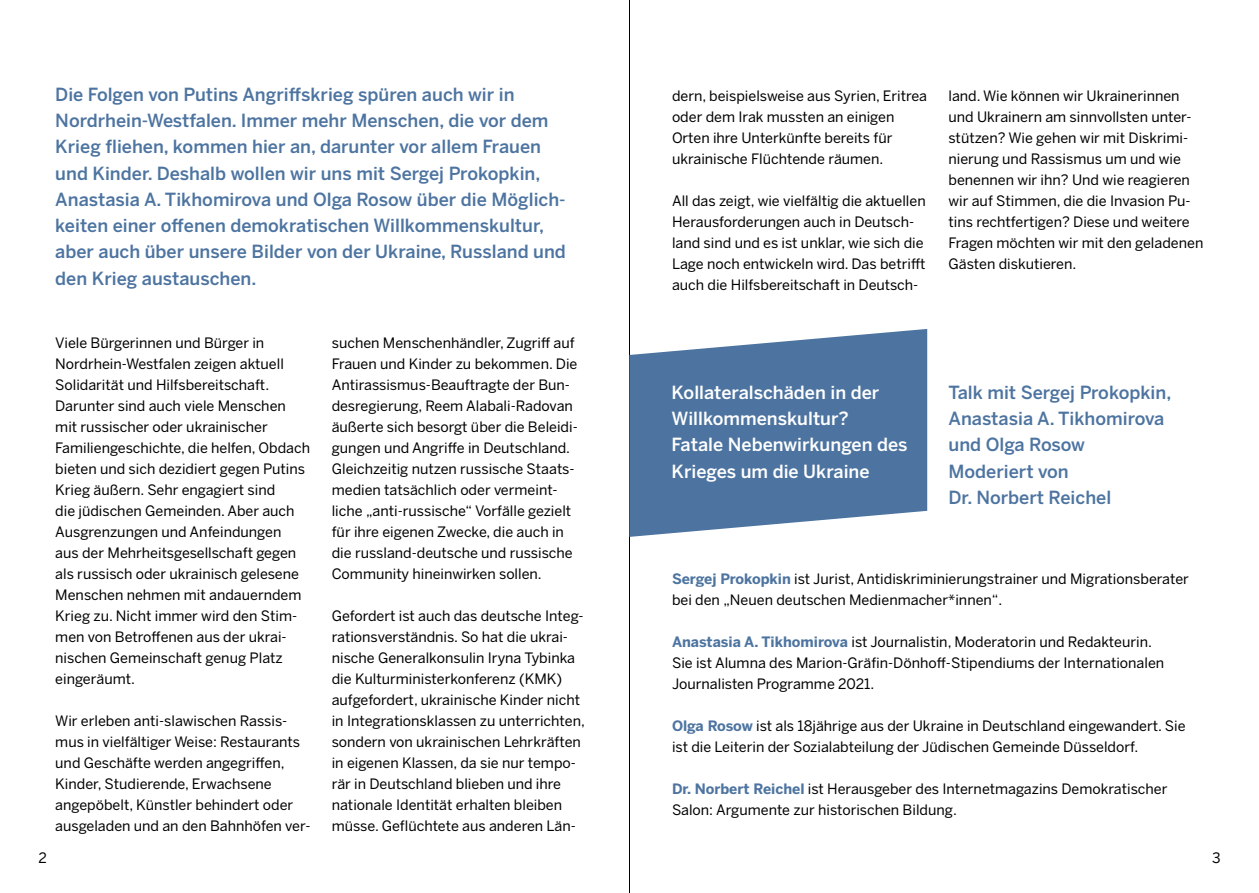
<style>
.page{position:relative;width:1259px;height:893px;background:#fff}
.page>*{position:absolute;margin:0;border:0;box-sizing:border-box;transform-origin:0 0}
.t1{font:500 18px/26.2px "Benton Sans";color:#4d74a0}
.t2{font:500 18px/26.2px "Benton Sans";color:#fff}
.t3{font:14.25px/21px "Benton Sans";color:#000}
.s1{font-weight:700;color:#4d74a0}
</style>
<div class="page">
<hr style="left:629px;top:0;width:1px;height:893px;background:#000">
<svg style="left:629px;top:329px;width:298px;height:208px;background:#6385ab"></svg>
<p class="t1" style="left:55px;top:81px;width:512px">Die Folgen von Putins Angriffskrieg spüren auch wir in Nordrhein-Westfalen. Immer mehr Menschen, die vor dem Krieg fliehen, kommen hier an, darunter vor allem Frauen und Kinder. Deshalb wollen wir uns mit Sergej Prokopkin, Anastasia A. Tikhomirova und Olga Rosow über die Möglich&shy;keiten einer offenen demokratischen Willkommenskultur,</p>
<p class="t1" style="left:55px;top:238px;width:512px">aber auch über unsere Bilder von der Ukraine, Russland und den Krieg austauschen.</p>
<p class="t3" style="left:55px;top:332px;width:256px">Viele Bürgerinnen und Bürger in Nordrhein-Westfalen zeigen aktuell Solidarität und Hilfsbereitschaft.<br>Darunter sind auch viele Menschen mit russischer oder ukrainischer Familiengeschichte, die helfen, Obdach bieten und sich dezidiert gegen Putins Krieg äußern. Sehr engagiert sind<br>die jüdischen Gemeinden. Aber auch Ausgrenzungen und Anfeindungen<br>aus der Mehrheitsgesellschaft gegen als russisch oder ukrainisch gelesene Menschen nehmen mit andauerndem Krieg zu. Nicht immer wird den Stim&shy;men von Betroffenen aus der ukrai&shy;nischen Gemeinschaft genug Platz eingeräumt.</p>
<p class="t3" style="left:55px;top:710px;width:257px">Wir erleben anti-slawischen Rassis&shy;mus in vielfältiger Weise: Restaurants und Geschäfte werden angegriffen, Kinder, Studierende, Erwachsene angepöbelt, Künstler behindert oder ausgeladen und an den Bahnhöfen ver-</p>
<p class="t3" style="left:332px;top:332px;width:247px">suchen Menschenhändler, Zugriff auf Frauen und Kinder zu bekommen. Die Antirassismus-Beauftragte der Bun&shy;desregierung, Reem Alabali-Radovan äußerte sich besorgt über die Beleidi&shy;gungen und Angriffe in Deutschland.<br>Gleichzeitig nutzen russische Staats&shy;medien tatsächlich oder vermeint&shy;liche „anti-russische“ Vorfälle gezielt für ihre eigenen Zwecke, die auch in die russland-deutsche und russische Community hineinwirken sollen.</p>
<p class="t3" style="left:332px;top:605px;width:255px">Gefordert ist auch das deutsche Integ&shy;rationsverständnis. So hat die ukrai&shy;nische Generalkonsulin Iryna Tybinka die Kulturministerkonferenz (KMK) aufgefordert, ukrainische Kinder nicht in Integrationsklassen zu unterrichten, sondern von ukrainischen Lehrkräften in eigenen Klassen, da sie nur tempo&shy;rär in Deutschland blieben und ihre nationale Identität erhalten bleiben müsse. Geflüchtete aus anderen Län-</p>
<p class="t3" style="left:672px;top:85px;width:256px">dern, beispielsweise aus Syrien, Eritrea oder dem Irak mussten an einigen Orten ihre Unterkünfte bereits für ukrainische Flüchtende räumen.</p>
<p class="t3" style="left:672px;top:190px;width:255px">All das zeigt, wie vielfältig die aktuellen Herausforderungen auch in Deutsch&shy;land sind und es ist unklar, wie sich die Lage noch entwickeln wird. Das betrifft auch die Hilfsbereitschaft in Deutsch-</p>
<p class="t3" style="left:948px;top:85px;width:256px">land. Wie können wir Ukrainerinnen und Ukrainern am sinnvollsten unter&shy;stützen? Wie gehen wir mit Diskrimi&shy;nierung und Rassismus um und wie benennen wir ihn? Und wie reagieren wir auf Stimmen, die die Invasion Pu&shy;tins rechtfertigen? Diese und weitere Fragen möchten wir mit den geladenen Gästen diskutieren.</p>
<p class="t2" style="left:671px;top:379px;width:209px">Kollateralschäden in der</p>
<p class="t2" style="left:671px;top:405px;width:179px">Willkommenskultur?</p>
<p class="t2" style="left:671px;top:431px;width:237px">Fatale Nebenwirkungen des<br>Krieges um die Ukraine</p>
<p class="t1" style="left:948px;top:379px;width:224px">Talk mit Sergej Prokopkin,</p>
<p class="t1" style="left:948px;top:405px;width:217px">Anastasia A. Tikhomirova</p>
<p class="t1" style="left:948px;top:431px;width:138px">und Olga Rosow</p>
<p class="t1" style="left:948px;top:458px;width:122px">Moderiert von</p>
<p class="t1" style="left:948px;top:484px;width:164px">Dr. Norbert Reichel</p>
<p class="t3" style="left:672px;top:568px;width:518px"><span class="s1">Sergej Prokopkin</span> ist Jurist, Antidiskriminierungstrainer und Migrationsberater bei den „Neuen deutschen Medienmacher*innen“.</p>
<p class="t3" style="left:672px;top:631px;width:481px"><span class="s1">Anastasia A. Tikhomirova</span> ist Journalistin, Moderatorin und Redakteurin.</p>
<p class="t3" style="left:672px;top:652px;width:494px">Sie ist Alumna des Marion-Gräfin-Dönhoff-Stipendiums der Internationalen<br>Journalisten Programme 2021.</p>
<p class="t3" style="left:672px;top:715px;width:515px"><span class="s1">Olga Rosow</span> ist als 18jährige aus der Ukraine in Deutschland eingewandert. Sie ist die Leiterin der Sozialabteilung der Jüdischen Gemeinde Düsseldorf.</p>
<p class="t3" style="left:672px;top:778px;width:497px"><span class="s1">Dr. Norbert Reichel</span> ist Herausgeber des Internetmagazins Demokratischer<br>Salon: Argumente zur historischen Bildung.</p>
<p class="t3" style="left:38px;top:847px;width:10px">2</p>
<p class="t3" style="left:1212px;top:847px;width:10px">3</p>
</div>
